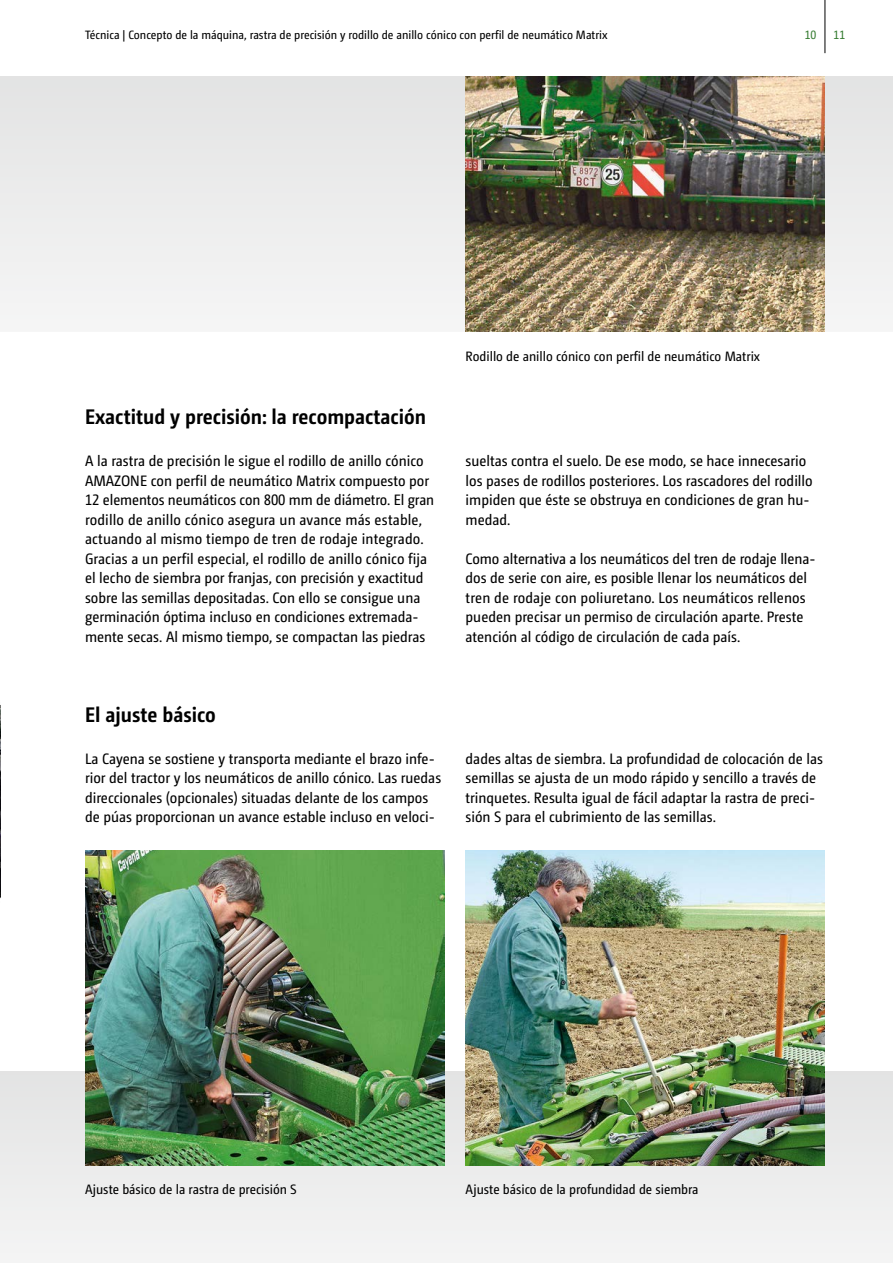
<style>
.page{position:relative;width:893px;height:1263px;background:#fff}
.page>*{position:absolute;margin:0;border:0;box-sizing:border-box;transform-origin:0 0}
.Subhead{font:700 21px "Camingo Dos Pro S Cd";color:#000}
.Body{font:15px/19.5px "Camingo Dos Pro S Cd";color:#000}
.BU_Head{font:13.5px "Camingo Dos Pro S Cd";color:#000}
.Kolumnentitel{font:12px "Camingo Dos Pro S Cd";color:#000}
.t1{font:12px "Camingo Dos Pro S Cd";color:#387d33}
</style>
<div class="page">
<div style="left:0;top:77px;width:893px;height:255px;background:#ececec"></div>
<div style="left:0;top:1071px;width:893px;height:192px;background:#efefef"></div>
<img style="left:466px;top:77px;width:359px;height:255px">
<img style="left:0;top:546px;width:1px;height:434px">
<img style="left:466px;top:850px;width:359px;height:315px">
<img style="left:85px;top:850px;width:359px;height:315px">
<hr style="left:825px;top:0;width:1px;height:53px;background:#000">
<p class="Kolumnentitel" style="left:85px;top:28px;width:524px">Técnica | Concepto de la máquina, rastra de precisión y rodillo de anillo cónico con perfil de neumático Matrix</p>
<p class="t1" style="left:805px;top:28px;width:13px">10</p>
<p class="t1" style="left:833px;top:28px;width:13px">11</p>
<p class="Subhead" style="left:85px;top:404px;width:343px">Exactitud y precisión: la recompactación</p>
<p class="BU_Head" style="left:466px;top:348px;width:296px">Rodillo de anillo cónico con perfil de neumático Matrix</p>
<p class="Body" style="left:85px;top:451px;width:351px">A la rastra de precisión le sigue el rodillo de anillo cónico AMAZONE con perfil de neumático Matrix compuesto por 12 elementos neumáticos con 800 mm de diámetro. El gran rodillo de anillo cónico asegura un avance más estable, actuando al mismo tiempo de tren de rodaje integrado.<br>Gracias a un perfil especial, el rodillo de anillo cónico fija el lecho de siembra por franjas, con precisión y exactitud sobre las semillas depositadas. Con ello se consigue una germinación óptima incluso en condiciones extremada&shy;mente secas. Al mismo tiempo, se compactan las piedras</p>
<p class="Body" style="left:466px;top:451px;width:349px">sueltas contra el suelo. De ese modo, se hace innecesario los pases de rodillos posteriores. Los rascadores del rodillo impiden que éste se obstruya en condiciones de gran hu&shy;medad.</p>
<p class="Body" style="left:466px;top:549px;width:351px">Como alternativa a los neumáticos del tren de rodaje llena&shy;dos de serie con aire, es posible llenar los neumáticos del tren de rodaje con poliuretano. Los neumáticos rellenos pueden precisar un permiso de circulación aparte. Preste atención al código de circulación de cada país.</p>
<p class="Subhead" style="left:85px;top:702px;width:132px">El ajuste básico</p>
<p class="Body" style="left:85px;top:749px;width:358px">La Cayena se sostiene y transporta mediante el brazo infe&shy;rior del tractor y los neumáticos de anillo cónico. Las ruedas direccionales (opcionales) situadas delante de los campos de púas proporcionan un avance estable incluso en veloci-</p>
<p class="Body" style="left:466px;top:749px;width:359px">dades altas de siembra. La profundidad de colocación de las semillas se ajusta de un modo rápido y sencillo a través de trinquetes. Resulta igual de fácil adaptar la rastra de preci&shy;sión S para el cubrimiento de las semillas.</p>
<p class="BU_Head" style="left:85px;top:1182px;width:213px">Ajuste básico de la rastra de precisión S</p>
<p class="BU_Head" style="left:466px;top:1182px;width:234px">Ajuste básico de la profundidad de siembra</p>
</div>
